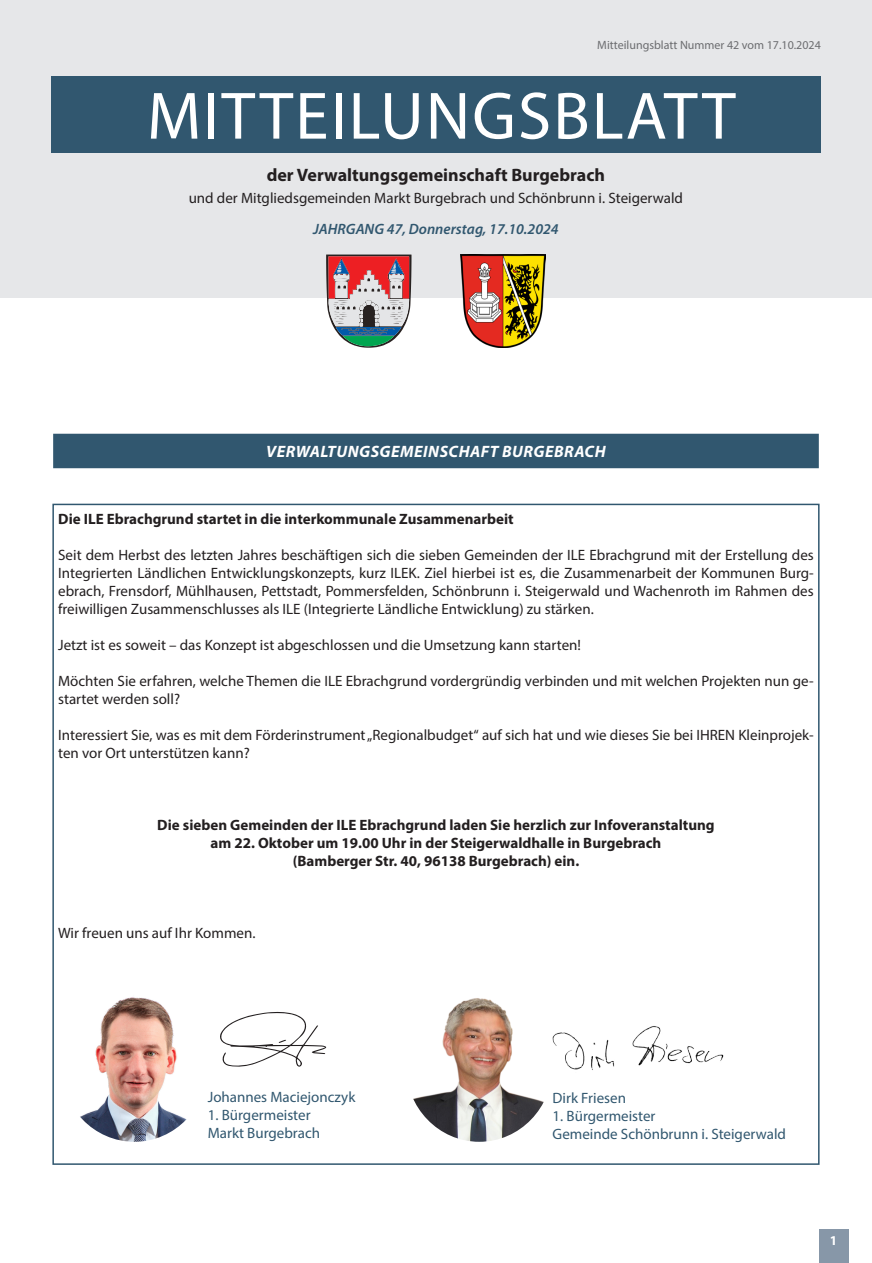
<style>
.page{position:relative;width:872px;height:1263px;background:#fff}
.page>*{position:absolute;margin:0;border:0;box-sizing:border-box;transform-origin:0 0}
.t1{font:67.5px "Myriad Pro";letter-spacing:.03em;color:#fff}
.t2{font:700 18px "Myriad Pro";color:#231f20}
.Rubrik{font:italic 700 16.5px "Myriad Pro";letter-spacing:.03em;color:#fff}
.Fließtext{font:15px/18px "Myriad Pro";color:#231f20}
.Fließtext-2{font:700 15px "Myriad Pro";color:#231f20}
.Fließtext-3{font:15px "Myriad Pro";color:#31576f}
.Fließtext-4{font:italic 600 15px "Myriad Pro";color:#31576f}
.t3{font:700 13.5px "Myriad Pro";color:#fff}
.Fließtext-5{font:12px "Myriad Pro";color:#6c6d70}
</style>
<div class="page">
<div style="left:0;top:0;width:872px;height:298px;background:#e6e7e9"></div>
<svg style="left:326px;top:254px;width:85px;height:94px"></svg>
<img style="left:460px;top:254px;width:86px;height:94px">
<div style="left:51px;top:77px;width:770px;height:76px;background:#31576f"></div>
<div style="left:53px;top:434px;width:766px;height:34px;background:#31576f"></div>
<img style="left:80px;top:997px;width:107px;height:145px">
<svg style="left:220px;top:1011px;width:106px;height:56px"></svg>
<img style="left:552px;top:1026px;width:172px;height:44px">
<img style="left:413px;top:998px;width:131px;height:144px">
<div style="left:819px;top:1229px;width:29px;height:34px;background:#8797a8"></div>
<p class="Fließtext-5" style="left:597px;top:38px;width:225px">Mitteilungsblatt Nummer 42 vom 17.10.2024</p>
<h1 class="t1" style="left:147px;top:74px;width:590px">MITTEILUNGSBLATT</h1>
<p class="t2" style="left:267px;top:163px;width:340px">der Verwaltungsgemeinschaft Burgebrach</p>
<p class="Fließtext" style="left:189px;top:189px;width:496px">und der Mitgliedsgemeinden Markt Burgebrach und Schönbrunn i. Steigerwald</p>
<p class="Fließtext-4" style="left:313px;top:220px;width:247px">JAHRGANG 47, Donnerstag, 17.10.2024</p>
<p class="Rubrik" style="left:266px;top:441px;width:341px">VERWALTUNGSGEMEINSCHAFT BURGEBRACH</p>
<p class="Fließtext-2" style="left:58px;top:509px;width:457px">Die ILE Ebrachgrund startet in die interkommunale Zusammenarbeit</p>
<p class="Fließtext" style="left:58px;top:546px;width:757px;text-align:justify">Seit dem Herbst des letzten Jahres beschäftigen sich die sieben Gemeinden der ILE Ebrachgrund mit der Erstellung des Integrierten Ländlichen Entwicklungskonzepts, kurz ILEK. Ziel hierbei ist es, die Zusammenarbeit der Kommunen Burg&shy;ebrach, Frensdorf, Mühlhausen, Pettstadt, Pommersfelden, Schönbrunn i. Steigerwald und Wachenroth im Rahmen des freiwilligen Zusammenschlusses als ILE (Integrierte Ländliche Entwicklung) zu stärken.</p>
<p class="Fließtext" style="left:58px;top:636px;width:524px">Jetzt ist es soweit – das Konzept ist abgeschlossen und die Umsetzung kann starten!</p>
<p class="Fließtext" style="left:58px;top:672px;width:757px">Möchten Sie erfahren, welche Themen die ILE Ebrachgrund vordergründig verbinden und mit welchen Projekten nun ge&shy;startet werden soll?</p>
<p class="Fließtext" style="left:58px;top:726px;width:757px">Interessiert Sie, was es mit dem Förderinstrument „Regionalbudget“ auf sich hat und wie dieses Sie bei IHREN Kleinprojek&shy;ten vor Ort unterstützen kann?</p>
<p class="Fließtext-2" style="left:157px;top:815px;width:559px">Die sieben Gemeinden der ILE Ebrachgrund laden Sie herzlich zur Infoveranstaltung</p>
<p class="Fließtext-2" style="left:211px;top:833px;width:452px">am 22. Oktober um 19.00 Uhr in der Steigerwaldhalle in Burgebrach</p>
<p class="Fließtext-2" style="left:293px;top:851px;width:288px">(Bamberger Str. 40, 96138 Burgebrach) ein.</p>
<p class="Fließtext" style="left:58px;top:924px;width:199px">Wir freuen uns auf Ihr Kommen.</p>
<p class="Fließtext-3" style="left:208px;top:1088px;width:149px">Johannes Maciejonczyk</p>
<p class="Fließtext-3" style="left:208px;top:1106px;width:104px">1. Bürgermeister</p>
<p class="Fließtext-3" style="left:208px;top:1124px;width:114px">Markt Burgebrach</p>
<p class="Fließtext-3" style="left:552px;top:1089px;width:75px">Dirk Friesen</p>
<p class="Fließtext-3" style="left:552px;top:1107px;width:104px">1. Bürgermeister</p>
<p class="Fließtext-3" style="left:552px;top:1125px;width:235px">Gemeinde Schönbrunn i. Steigerwald</p>
<p class="t3" style="left:830px;top:1231px;width:9px">1</p>
</div>
